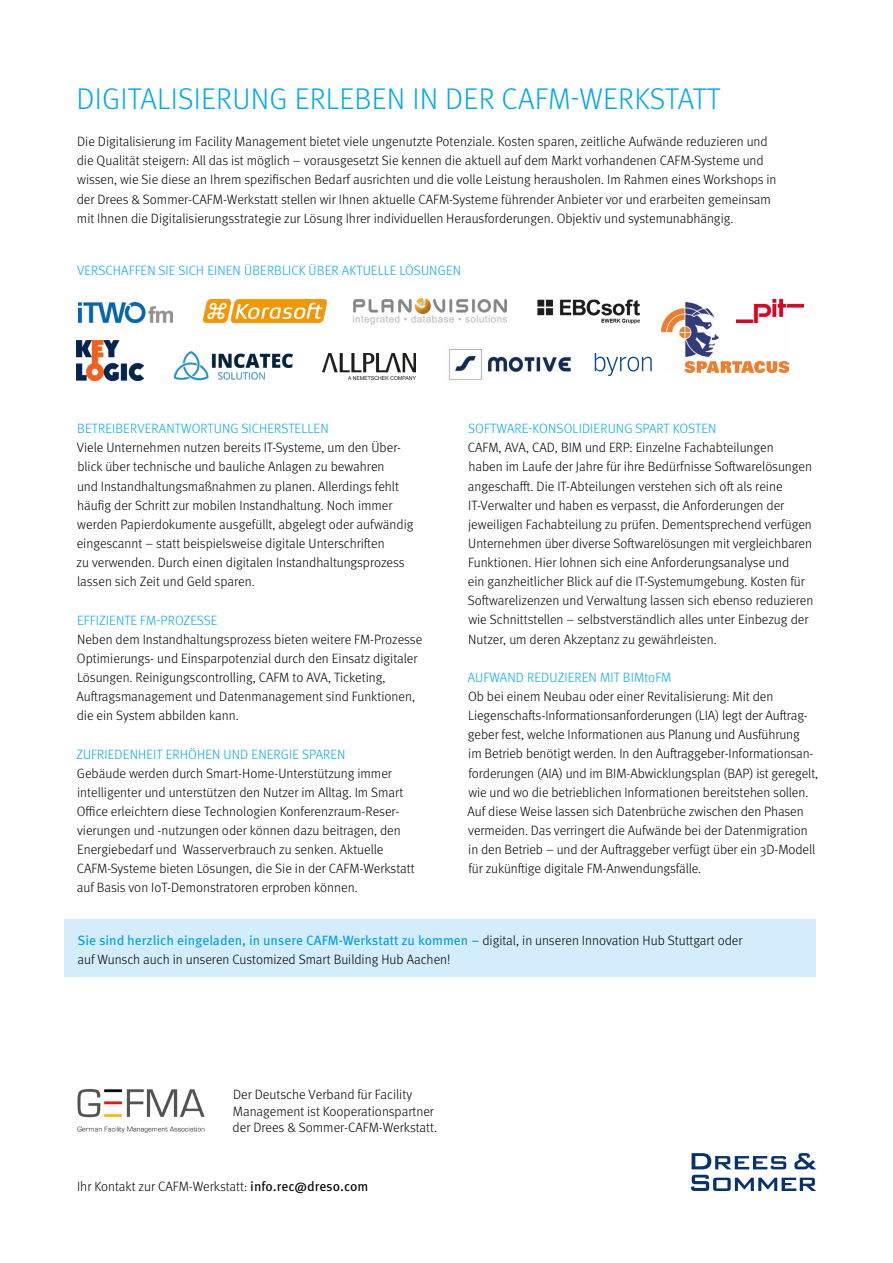
<style>
.page{position:relative;width:893px;height:1263px;background:#fff}
.page>*{position:absolute;margin:0;border:0;box-sizing:border-box;transform-origin:0 0}
.t1{font:300 30px "Meta OT";letter-spacing:.01em;color:#00a8e8}
.t2{font:300 13.5px/19.2px "Meta OT";color:#000}
.t3{font:300 13.5px "Meta OT";letter-spacing:.01em;color:#00a8e8}
.s1{font-weight:400;color:#009fe3}
.s2{font-weight:400}
</style>
<div class="page">
<svg style="left:691px;top:1175px;width:125px;height:16px"></svg>
<svg style="left:692px;top:1153px;width:94px;height:16px"></svg>
<svg style="left:794px;top:1153px;width:22px;height:16px"></svg>
<div style="left:64px;top:919px;width:752px;height:58px;background:#d4edfc"></div>
<img style="left:77px;top:1089px;width:128px;height:44px">
<img style="left:322px;top:353px;width:94px;height:26px">
<img style="left:204px;top:299px;width:122px;height:24px">
<img style="left:449px;top:349px;width:123px;height:31px">
<img style="left:175px;top:351px;width:118px;height:30px">
<img style="left:353px;top:297px;width:154px;height:28px">
<img style="left:661px;top:302px;width:128px;height:70px">
<svg style="left:595px;top:354px;width:57px;height:22px"></svg>
<img style="left:537px;top:299px;width:103px;height:25px">
<img style="left:77px;top:340px;width:67px;height:40px">
<img style="left:737px;top:299px;width:67px;height:24px">
<img style="left:79px;top:302px;width:94px;height:21px">
<h1 class="t1" style="left:76px;top:81px;width:645px">DIGITALISIERUNG ERLEBEN IN DER CAFM-WERKSTATT</h1>
<p class="t2" style="left:77px;top:132px;width:701px">Die Digitalisierung im Facility Management bietet viele ungenutzte Potenziale. Kosten sparen, zeitliche Aufwände reduzieren und die Qualität steigern: All das ist möglich – vorausgesetzt Sie kennen die aktuell auf dem Markt vorhandenen CAFM-Systeme und wissen, wie Sie diese an Ihrem spezifischen Bedarf ausrichten und die volle Leistung herausholen. Im Rahmen eines Workshops in der Drees &amp; Sommer-CAFM-Werkstatt stellen wir Ihnen aktuelle CAFM-Systeme führender Anbieter vor und erarbeiten gemeinsam mit Ihnen die Digitalisierungsstrategie zur Lösung Ihrer individuellen Herausforderungen. Objektiv und systemunabhängig.</p>
<p class="t3" style="left:77px;top:263px;width:386px">VERSCHAFFEN SIE SICH EINEN ÜBERBLICK ÜBER AKTUELLE LÖSUNGEN</p>
<p class="t3" style="left:77px;top:421px;width:253px">BETREIBERVERANTWORTUNG SICHERSTELLEN</p>
<p class="t2" style="left:77px;top:438px;width:338px">Viele Unternehmen nutzen bereits IT-Systeme, um den Über&shy;blick über technische und bauliche Anlagen zu bewahren<br>und Instandhaltungsmaßnahmen zu planen. Allerdings fehlt häufig der Schritt zur mobilen Instandhaltung. Noch immer werden Papierdokumente ausgefüllt, abgelegt oder aufwändig eingescannt – statt beispielsweise digitale Unterschriften<br>zu verwenden. Durch einen digitalen Instandhaltungsprozess lassen sich Zeit und Geld sparen.</p>
<p class="t3" style="left:77px;top:612px;width:142px">EFFIZIENTE FM-PROZESSE</p>
<p class="t2" style="left:76px;top:630px;width:347px">Neben dem Instandhaltungsprozess bieten weitere FM-Prozesse Optimierungs- und Einsparpotenzial durch den Einsatz digitaler Lösungen. Reinigungscontrolling, CAFM to AVA, Ticketing, Auftragsmanagement und Datenmanagement sind Funktionen, die ein System abbilden kann.</p>
<p class="t3" style="left:76px;top:746px;width:271px">ZUFRIEDENHEIT ERHÖHEN UND ENERGIE SPAREN</p>
<p class="t2" style="left:77px;top:764px;width:339px">Gebäude werden durch Smart-Home-Unterstützung immer intelligenter und unterstützen den Nutzer im Alltag. Im Smart Office erleichtern diese Technologien Konferenzraum-Reser&shy;vierungen und -nutzungen oder können dazu beitragen, den Energiebedarf und Wasserverbrauch zu senken. Aktuelle CAFM-Systeme bieten Lösungen, die Sie in der CAFM-Werkstatt auf Basis von IoT-Demonstratoren erproben können.</p>
<p class="t3" style="left:468px;top:421px;width:250px">SOFTWARE-KONSOLIDIERUNG SPART KOSTEN</p>
<p class="t2" style="left:468px;top:438px;width:347px">CAFM, AVA, CAD, BIM und ERP: Einzelne Fachabteilungen<br>haben im Laufe der Jahre für ihre Bedürfnisse Softwarelösungen angeschafft. Die IT-Abteilungen verstehen sich oft als reine IT-Verwalter und haben es verpasst, die Anforderungen der jeweiligen Fachabteilung zu prüfen. Dementsprechend verfügen Unternehmen über diverse Softwarelösungen mit vergleichbaren Funktionen. Hier lohnen sich eine Anforderungsanalyse und<br>ein ganzheitlicher Blick auf die IT-Systemumgebung. Kosten für Softwarelizenzen und Verwaltung lassen sich ebenso reduzieren wie Schnittstellen – selbstverständlich alles unter Einbezug der Nutzer, um deren Akzeptanz zu gewährleisten.</p>
<p class="t3" style="left:468px;top:669px;width:205px">AUFWAND REDUZIEREN MIT BIMtoFM</p>
<p class="t2" style="left:468px;top:687px;width:352px">Ob bei einem Neubau oder einer Revitalisierung: Mit den Liegenschafts-Informationsanforderungen (LIA) legt der Auftrag&shy;geber fest, welche Informationen aus Planung und Ausführung<br>im Betrieb benötigt werden. In den Auftraggeber-Informationsan&shy;forderungen (AIA) und im BIM-Abwicklungsplan (BAP) ist geregelt, wie und wo die betrieblichen Informationen bereitstehen sollen.<br>Auf diese Weise lassen sich Datenbrüche zwischen den Phasen vermeiden. Das verringert die Aufwände bei der Datenmigration in den Betrieb – und der Auftraggeber verfügt über ein 3D-Modell für zukünftige digitale FM-Anwendungsfälle.</p>
<p class="t2" style="left:77px;top:931px;width:666px"><span class="s1">Sie sind herzlich eingeladen, in unsere CAFM-Werkstatt zu kommen –</span> digital, in unseren Innovation Hub Stuttgart oder auf Wunsch auch in unseren Customized Smart Building Hub Aachen!</p>
<p class="t2" style="left:233px;top:1086px;width:206px;line-height:16.5px">Der Deutsche Verband für Facility<br>Management ist Kooperationspartner der Drees &amp; Sommer-CAFM-Werkstatt.</p>
<p class="t2" style="left:77px;top:1177px;width:293px">Ihr Kontakt zur CAFM-Werkstatt: <span class="s2">info.rec@dreso.com</span></p>
</div>
